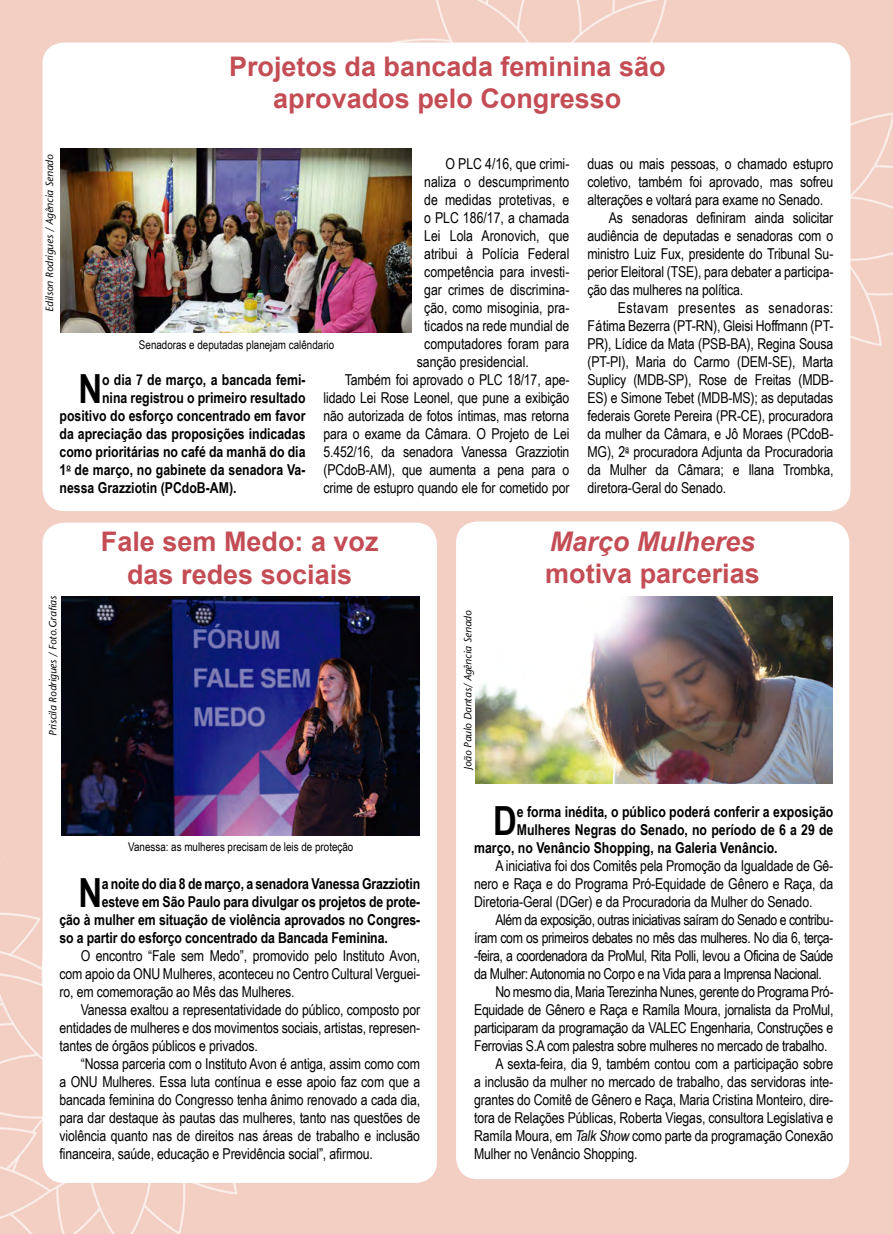
<style>
.page{position:relative;width:893px;height:1234px;background:#fff}
.page>*{position:absolute;margin:0;border:0;box-sizing:border-box;transform-origin:0 0}
.t1{font:700 40.2px "Arial Narrow";color:#000}
.t2{font:700 27px/32.4px "Arial";color:#c44d55;text-align:center}
.t3{font:italic 700 27px "Arial";color:#c44d55}
.t4{font:15px/18px "Arial Narrow";letter-spacing:-.01em;color:#000;text-align:justify}
.t5{font:700 15px "Arial Narrow";color:#000}
.t6{font:15px "Arial Narrow";letter-spacing:-.03em;color:#000}
.t7{font:15px "Arial Narrow";letter-spacing:.03em;color:#000}
.t8{font:12px "Arial Narrow";color:#000}
.t9{font:italic 500 10.5px "Stone Sans Std";color:#000}
.s1{font-style:italic}
</style>
<div class="page">
<div style="left:0;top:0;width:893px;height:1233px;background:#f2cec3"></div>
<div style="left:456px;top:521px;width:393px;height:657px;background:#fff;border-radius:21px"></div>
<div style="left:43px;top:522px;width:394px;height:660px;background:#fff;border-radius:21px"></div>
<div style="left:43px;top:43px;width:807px;height:468px;background:#fff;border-radius:21px"></div>
<img style="left:61px;top:148px;width:350px;height:185px">
<img style="left:61px;top:596px;width:358px;height:239px">
<img style="left:475px;top:596px;width:358px;height:187px">
<h2 class="t2" style="left:229px;top:51px;width:438px">Projetos da bancada feminina são aprovados pelo Congresso</h2>
<p class="t9" style="left:43px;top:311px;width:158px;rotate:-90deg">Edilson Rodrigues / Agência Senado</p>
<p class="t4" style="left:445px;top:154px;width:126px">O PLC 4/16, que crimi-</p>
<p class="t4" style="left:424px;top:172px;width:147px">naliza o descumprimento</p>
<p class="t4" style="left:424px;top:190px;width:147px">de medidas protetivas, e</p>
<p class="t4" style="left:424px;top:208px;width:147px">o PLC 186/17, a chamada</p>
<p class="t4" style="left:424px;top:226px;width:147px">Lei Lola Aronovich, que</p>
<p class="t4" style="left:424px;top:244px;width:147px">atribui à Polícia Federal</p>
<p class="t4" style="left:424px;top:262px;width:147px">competência para investi-</p>
<p class="t4" style="left:424px;top:280px;width:147px">gar crimes de discrimina-</p>
<p class="t4" style="left:424px;top:298px;width:147px">ção, como misoginia, pra-</p>
<p class="t4" style="left:424px;top:316px;width:147px">ticados na rede mundial de</p>
<p class="t4" style="left:424px;top:334px;width:147px">computadores foram para</p>
<p class="t4" style="left:417px;top:352px;width:114px">sanção presidencial.</p>
<p class="t4" style="left:345px;top:370px;width:226px">Também foi aprovado o PLC 18/17, ape-</p>
<p class="t4" style="left:323px;top:388px;width:247px">lidado Lei Rose Leonel, que pune a exibição</p>
<p class="t4" style="left:323px;top:406px;width:247px">não autorizada de fotos íntimas, mas retorna</p>
<p class="t4" style="left:323px;top:424px;width:247px">para o exame da Câmara. O Projeto de Lei</p>
<p class="t4" style="left:323px;top:442px;width:247px">5.452/16, da senadora Vanessa Grazziotin</p>
<p class="t4" style="left:323px;top:460px;width:247px">(PCdoB-AM), que aumenta a pena para o</p>
<p class="t4" style="left:323px;top:478px;width:247px">crime de estupro quando ele for cometido por</p>
<p class="t4" style="left:587px;top:154px;width:247px">duas ou mais pessoas, o chamado estupro</p>
<p class="t4" style="left:587px;top:172px;width:247px">coletivo, também foi aprovado, mas sofreu</p>
<p class="t4" style="left:587px;top:190px;width:237px">alterações e voltará para exame no Senado.</p>
<p class="t4" style="left:609px;top:208px;width:226px">As senadoras definiram ainda solicitar</p>
<p class="t4" style="left:587px;top:226px;width:247px">audiência de deputadas e senadoras com o</p>
<p class="t4" style="left:587px;top:244px;width:247px">ministro Luiz Fux, presidente do Tribunal Su-</p>
<p class="t4" style="left:587px;top:262px;width:247px">perior Eleitoral (TSE), para debater a participa-</p>
<p class="t4" style="left:587px;top:280px;width:157px">ção das mulheres na política.</p>
<p class="t7" style="left:618px;top:296px;width:217px">Estavam presentes as senadoras:</p>
<p class="t4" style="left:587px;top:316px;width:247px">Fátima Bezerra (PT-RN), Gleisi Hoffmann (PT-</p>
<p class="t4" style="left:587px;top:334px;width:247px">PR), Lídice da Mata (PSB-BA), Regina Sousa</p>
<p class="t4" style="left:587px;top:352px;width:247px">(PT-PI), Maria do Carmo (DEM-SE), Marta</p>
<p class="t4" style="left:587px;top:370px;width:247px">Suplicy (MDB-SP), Rose de Freitas (MDB-</p>
<p class="t4" style="left:587px;top:388px;width:247px">ES) e Simone Tebet (MDB-MS); as deputadas</p>
<p class="t4" style="left:587px;top:406px;width:247px">federais Gorete Pereira (PR-CE), procuradora</p>
<p class="t4" style="left:587px;top:424px;width:247px">da mulher da Câmara, e Jô Moraes (PCdoB-</p>
<p class="t4" style="left:587px;top:442px;width:247px">MG), 2<sup>a</sup> procuradora Adjunta da Procuradoria</p>
<p class="t4" style="left:587px;top:460px;width:247px">da Mulher da Câmara; e Ilana Trombka,</p>
<p class="t4" style="left:587px;top:478px;width:140px">diretora-geral do Senado.</p>
<h2 class="t3" style="left:550px;top:523px;width:207px">Março Mulheres</h2>
<h2 class="t2" style="left:545px;top:558px;width:216px">motiva parcerias</h2>
<p class="t8" style="left:139px;top:335px;width:197px">Senadoras e deputadas planejam calêndario</p>
<h1 class="t1" style="left:78px;top:358px;width:25px">N</h1>
<p class="t5" style="left:102px;top:368px;width:205px">o dia 7 de março, a bancada femi-</p>
<p class="t5" style="left:102px;top:386px;width:205px">nina registrou o primeiro resultado</p>
<p class="t5" style="left:60px;top:404px;width:247px">positivo do esforço concentrado em favor</p>
<p class="t5" style="left:60px;top:422px;width:247px">da apreciação das proposições indicadas</p>
<p class="t5" style="left:60px;top:440px;width:247px">como prioritárias no café da manhã do dia</p>
<p class="t5" style="left:60px;top:458px;width:247px">1<sup>o</sup> de março, no gabinete da senadora Va-</p>
<p class="t5" style="left:60px;top:476px;width:178px">nessa Grazziotin (PCdoB-AM).</p>
<h2 class="t2" style="left:101px;top:526px;width:279px">Fale sem Medo: a voz das redes sociais</h2>
<p class="t9" style="left:47px;top:735px;width:141px;rotate:-90deg">Priscila Rodrigues / Foto.Grafias</p>
<p class="t8" style="left:128px;top:838px;width:227px">Vanessa: as mulheres precisam de leis de proteção</p>
<h1 class="t1" style="left:78px;top:862px;width:25px">N</h1>
<p class="t5" style="left:102px;top:872px;width:320px">a noite do dia 8 de março, a senadora Vanessa Grazziotin</p>
<p class="t5" style="left:102px;top:890px;width:320px">esteve em São Paulo para divulgar os projetos de prote-</p>
<p class="t5" style="left:60px;top:908px;width:362px">ção à mulher em situação de violência aprovados no Congres-</p>
<p class="t5" style="left:60px;top:926px;width:330px">so a partir do esforço concentrado da Bancada Feminina.</p>
<p class="t4" style="left:60px;top:946px;width:362px;text-indent:21px">O encontro “Fale sem Medo”, promovido pelo Instituto Avon, com apoio da ONU Mulheres, aconteceu no Centro Cultural Verguei&shy;ro, em comemoração ao Mês das Mulheres.</p>
<p class="t4" style="left:60px;top:1000px;width:362px;text-indent:21px">Vanessa exaltou a representatividade do público, composto por entidades de mulheres e dos movimentos sociais, artistas, represen&shy;tantes de órgãos públicos e privados.</p>
<p class="t4" style="left:60px;top:1054px;width:362px;text-indent:21px">“Nossa parceria com o Instituto Avon é antiga, assim como com a ONU Mulheres. Essa luta contínua e esse apoio faz com que a bancada feminina do Congresso tenha ânimo renovado a cada dia, para dar destaque às pautas das mulheres, tanto nas questões de violência quanto nas de direitos nas áreas de trabalho e inclusão financeira, saúde, educação e previdência social”, afirmou.</p>
<p class="t9" style="left:462px;top:770px;width:161px;rotate:-90deg">João Paulo Dantas/ Agência Senado</p>
<h1 class="t1" style="left:493px;top:790px;width:25px">D</h1>
<p class="t5" style="left:517px;top:800px;width:318px">e forma inédita, o público poderá conferir a exposição</p>
<p class="t5" style="left:517px;top:818px;width:318px">Mulheres Negras do Senado, no período de 6 a 29 de</p>
<p class="t5" style="left:474px;top:836px;width:305px">março, no Venâncio Shopping, na Galeria Venâncio.</p>
<p class="t4" style="left:474px;top:856px;width:361px;text-indent:21px">A iniciativa foi dos Comitês pela Promoção da Igualdade de Gê&shy;nero e Raça e do Programa Pró-Equidade de Gênero e Raça, da Diretoria-Geral (DGer) e da Procuradoria da Mulher do Senado.</p>
<p class="t6" style="left:495px;top:908px;width:340px">Além da exposição, outras iniciativas saíram do Senado e contribu-</p>
<p class="t6" style="left:474px;top:926px;width:361px">íram com os primeiros debates no mês das mulheres. No dia 6, terça-</p>
<p class="t6" style="left:474px;top:944px;width:361px">-feira, a coordenadora da ProMul, Rita Polli, levou a Oficina de Saúde</p>
<p class="t6" style="left:474px;top:962px;width:349px">da Mulher: Autonomia no Corpo e na Vida para a Imprensa Nacional.</p>
<p class="t4" style="left:495px;top:982px;width:340px">No mesmo dia, Maria Terezinha Nunes, gerente do Programa Pró-</p>
<p class="t4" style="left:474px;top:1000px;width:361px">Equidade de Gênero e Raça e Ramíla Moura, jornalista da ProMul,</p>
<p class="t4" style="left:474px;top:1018px;width:361px">participaram da programação da VALEC Engenharia, Construções e</p>
<p class="t4" style="left:474px;top:1036px;width:355px">Ferrovias S.A com palestra sobre mulheres no mercado de trabalho.</p>
<p class="t4" style="left:495px;top:1054px;width:340px">A sexta-feira, dia 9, também contou com a participação sobre</p>
<p class="t4" style="left:474px;top:1072px;width:361px">a inclusão da mulher no mercado de trabalho, das servidoras inte-</p>
<p class="t4" style="left:474px;top:1090px;width:361px">grantes do Comitê de Gênero e Raça, Maria Cristina Monteiro, dire-</p>
<p class="t4" style="left:474px;top:1108px;width:361px">tora de Relações Públicas, Roberta Viegas, consultora Legislativa e</p>
<p class="t4" style="left:474px;top:1126px;width:361px">Ramíla Moura, em <span class="s1">Talk Show</span> como parte da programação Conexão</p>
<p class="t4" style="left:474px;top:1144px;width:165px">Mulher no Venâncio Shopping.</p>
</div>
